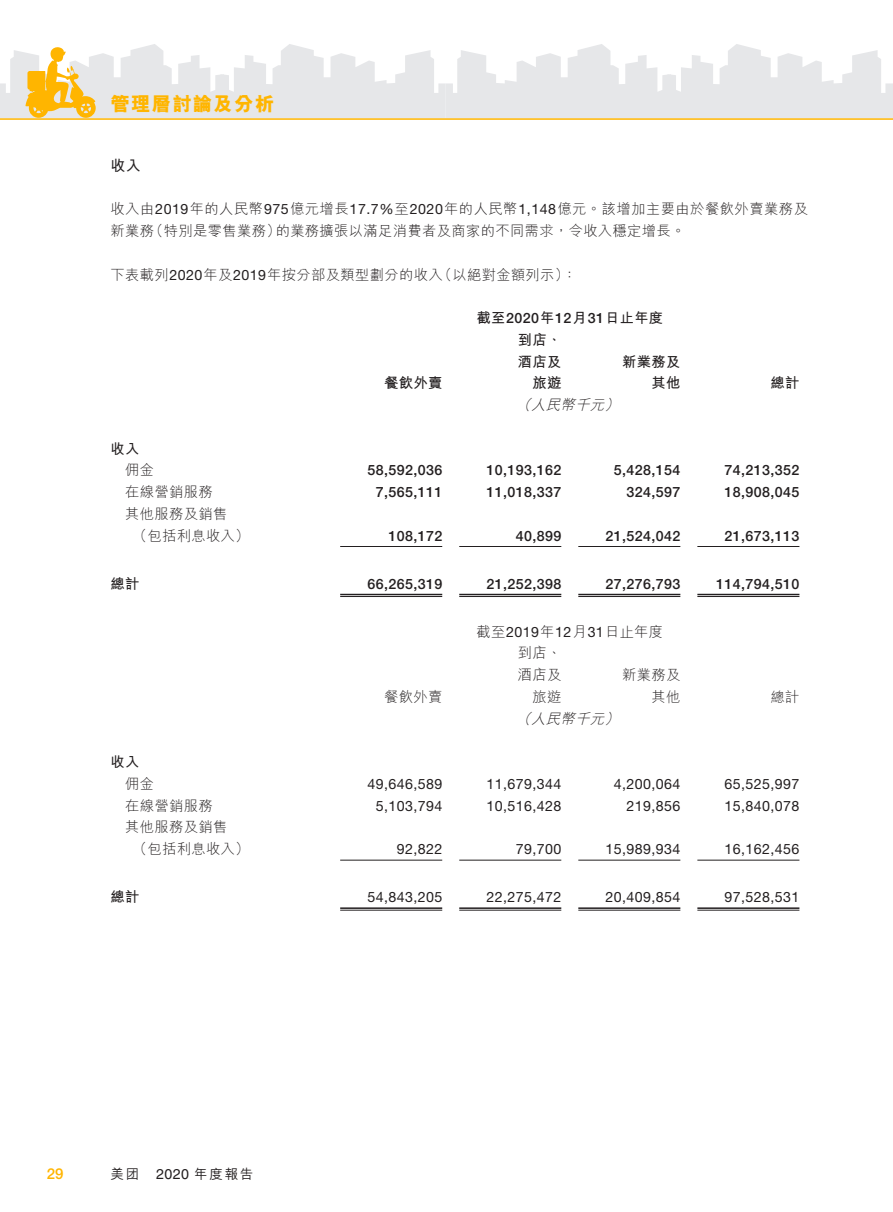
<style>
.page{position:relative;width:893px;height:1212px;background:#fff}
.page>*{position:absolute;margin:0;border:0;box-sizing:border-box;transform-origin:0 0}
.t1{font:800 19.5px "M Hei HK";letter-spacing:.055em;color:#ffb500}
.t2{font:500 15px "Helvetica Neue LT Std";color:#ffb500}
.t3{font:700 15px "M Hei HK";color:#231f20}
.t4{font:300 14.25px/21.8px "M Hei HK";letter-spacing:.03em;color:#231f20}
.t5{font:500 14.25px "Helvetica Neue LT Std";letter-spacing:.03em;color:#231f20}
.t6{font:14.25px "Helvetica Neue LT Std";letter-spacing:.03em;color:#231f20}
.t7{font:700 14.25px/21.8px "M Hei HK";letter-spacing:.03em;color:#231f20;text-align:right}
.t8{font:italic 300 14.25px "M Hei HK";color:#231f20}
.t9{font:14.25px "Helvetica LT Std";color:#231f20}
.t10{font:500 13.5px "M Hei HKS";color:#231f20}
.s1{font-family:"Helvetica Neue LT Std";font-weight:400}
.s2{font-family:"Helvetica Neue LT Std";font-weight:500}
.s3{font-family:"M Hei HK";font-weight:500;font-size:13.5px}
</style>
<div class="page">
<svg style="left:0;top:44px;width:893px;height:74px"></svg>
<hr style="left:0;top:118px;width:893px;height:2px;background:#ffb500">
<hr style="left:340px;top:546px;width:102px;height:1px;background:#231f20">
<hr style="left:459px;top:546px;width:102px;height:1px;background:#231f20">
<hr style="left:578px;top:546px;width:102px;height:1px;background:#231f20">
<hr style="left:697px;top:546px;width:102px;height:1px;background:#231f20">
<hr style="left:340px;top:594px;width:102px;height:1px;background:#231f20">
<hr style="left:340px;top:596px;width:102px;height:1px;background:#231f20">
<hr style="left:459px;top:594px;width:102px;height:1px;background:#231f20">
<hr style="left:459px;top:596px;width:102px;height:1px;background:#231f20">
<hr style="left:578px;top:594px;width:102px;height:1px;background:#231f20">
<hr style="left:578px;top:596px;width:102px;height:1px;background:#231f20">
<hr style="left:697px;top:594px;width:102px;height:1px;background:#231f20">
<hr style="left:697px;top:596px;width:102px;height:1px;background:#231f20">
<hr style="left:340px;top:860px;width:102px;height:1px;background:#231f20">
<hr style="left:459px;top:860px;width:102px;height:1px;background:#231f20">
<hr style="left:578px;top:860px;width:102px;height:1px;background:#231f20">
<hr style="left:697px;top:860px;width:102px;height:1px;background:#231f20">
<hr style="left:340px;top:907px;width:102px;height:2px;background:#231f20">
<hr style="left:340px;top:910px;width:102px;height:1px;background:#231f20">
<hr style="left:459px;top:907px;width:102px;height:2px;background:#231f20">
<hr style="left:459px;top:910px;width:102px;height:1px;background:#231f20">
<hr style="left:578px;top:907px;width:102px;height:2px;background:#231f20">
<hr style="left:578px;top:910px;width:102px;height:1px;background:#231f20">
<hr style="left:697px;top:907px;width:102px;height:2px;background:#231f20">
<hr style="left:697px;top:910px;width:102px;height:1px;background:#231f20">
<h1 class="t1" style="left:111px;top:91px;width:165px">管理層討論及分析</h1>
<p class="t3" style="left:111px;top:154px;width:32px">收入</p>
<p class="t4" style="left:276px;top:198px;width:534px;text-indent:-165px">收入由<span class="s1">2019</span>年的人民幣<span class="s1">975</span>億元增長<span class="s1">17.7%</span>至<span class="s1">2020</span>年的人民幣<span class="s1">1,148</span>億元。該增加主要由於餐飲外賣業務及的業務擴張以滿足消費者及商家的不同需求，令收入穩定增長。</p>
<p class="t4" style="left:149px;top:220px;width:133px">（特別是零售業務）</p>
<p class="t4" style="left:111px;top:220px;width:45px">新業務</p>
<p class="t4" style="left:438px;top:263px;width:140px">（以絕對金額列示：(</p>
<p class="t4" style="left:111px;top:263px;width:334px">下表載列<span class="s1">2020</span>年及<span class="s1">2019</span>年按分部及類型劃分的收入</p>
<p class="t7" style="left:476px;top:306px;width:188px">截至<span class="s2">2020</span>年<span class="s2">12</span>月<span class="s2">31</span>日止年度</p>
<p class="t7" style="left:384px;top:371px;width:60px">餐飲外賣</p>
<p class="t7" style="left:518px;top:327px;width:45px">到店、酒店及旅遊</p>
<p class="t7" style="left:622px;top:349px;width:60px">新業務及</p>
<p class="t7" style="left:651px;top:371px;width:30px">其他</p>
<p class="t7" style="left:771px;top:371px;width:30px">總計</p>
<p class="t8" style="left:517px;top:397px;width:20px">（</p>
<p class="t8" style="left:604px;top:397px;width:20px">(</p>
<p class="t8" style="left:531px;top:397px;width:78px">人民幣千元</p>
<p class="t7" style="left:111px;top:436px;width:30px">收入</p>
<p class="t4" style="left:125px;top:459px;width:30px">佣金</p>
<p class="t5" style="left:367px;top:462px;width:76px">58,592,036</p>
<p class="t5" style="left:486px;top:462px;width:76px">10,193,162</p>
<p class="t5" style="left:614px;top:462px;width:68px">5,428,154</p>
<p class="t5" style="left:725px;top:462px;width:76px">74,213,352</p>
<p class="t4" style="left:125px;top:481px;width:104px">在線營銷服務其他服務及銷售</p>
<p class="t5" style="left:376px;top:483px;width:68px">7,565,111</p>
<p class="t5" style="left:486px;top:483px;width:76px">11,018,337</p>
<p class="t5" style="left:626px;top:483px;width:55px">324,597</p>
<p class="t5" style="left:725px;top:483px;width:76px">18,908,045</p>
<p class="t4" style="left:133px;top:524px;width:118px">（包括利息收入(</p>
<p class="t5" style="left:388px;top:527px;width:55px">108,172</p>
<p class="t5" style="left:516px;top:527px;width:47px">40,899</p>
<p class="t5" style="left:605px;top:527px;width:76px">21,524,042</p>
<p class="t5" style="left:725px;top:527px;width:76px">21,673,113</p>
<p class="t7" style="left:111px;top:571px;width:30px">總計</p>
<p class="t5" style="left:367px;top:575px;width:76px">66,265,319</p>
<p class="t5" style="left:486px;top:575px;width:76px">21,252,398</p>
<p class="t5" style="left:605px;top:575px;width:76px">27,276,793</p>
<p class="t5" style="left:716px;top:575px;width:85px">114,794,510</p>
<p class="t4" style="left:476px;top:620px;width:188px">截至<span class="s1">2019</span>年<span class="s1">12</span>月<span class="s1">31</span>日止年度</p>
<p class="t4" style="left:384px;top:686px;width:60px">餐飲外賣</p>
<p class="t4" style="left:518px;top:642px;width:45px;text-align:right">到店、酒店及旅遊</p>
<p class="t4" style="left:622px;top:664px;width:60px">新業務及</p>
<p class="t4" style="left:651px;top:685px;width:30px">其他</p>
<p class="t4" style="left:771px;top:685px;width:30px">總計</p>
<p class="t8" style="left:517px;top:711px;width:20px">（</p>
<p class="t8" style="left:604px;top:711px;width:20px">(</p>
<p class="t8" style="left:531px;top:711px;width:78px">人民幣千元</p>
<p class="t7" style="left:111px;top:750px;width:30px">收入</p>
<p class="t4" style="left:125px;top:772px;width:30px">佣金</p>
<p class="t6" style="left:367px;top:775px;width:76px">49,646,589</p>
<p class="t6" style="left:486px;top:775px;width:76px">11,679,344</p>
<p class="t6" style="left:614px;top:775px;width:68px">4,200,064</p>
<p class="t6" style="left:725px;top:775px;width:76px">65,525,997</p>
<p class="t4" style="left:125px;top:794px;width:104px">在線營銷服務其他服務及銷售</p>
<p class="t6" style="left:376px;top:797px;width:68px">5,103,794</p>
<p class="t6" style="left:486px;top:797px;width:76px">10,516,428</p>
<p class="t6" style="left:626px;top:797px;width:55px">219,856</p>
<p class="t6" style="left:725px;top:797px;width:76px">15,840,078</p>
<p class="t4" style="left:133px;top:838px;width:118px">（包括利息收入(</p>
<p class="t6" style="left:397px;top:840px;width:47px">92,822</p>
<p class="t6" style="left:516px;top:840px;width:47px">79,700</p>
<p class="t6" style="left:605px;top:840px;width:76px">15,989,934</p>
<p class="t6" style="left:725px;top:840px;width:76px">16,162,456</p>
<p class="t7" style="left:111px;top:885px;width:30px">總計</p>
<p class="t6" style="left:367px;top:889px;width:76px">54,843,205</p>
<p class="t6" style="left:486px;top:889px;width:76px">22,275,472</p>
<p class="t6" style="left:605px;top:889px;width:76px">20,409,854</p>
<p class="t6" style="left:725px;top:889px;width:76px">97,528,531</p>
<p class="t2" style="left:47px;top:1165px;width:18px">29</p>
<p class="t10" style="left:111px;top:1164px;width:30px">美團</p>
<p class="t9" style="left:156px;top:1165px;width:99px">2020 <span class="s3">年度報告</span></p>
</div>
